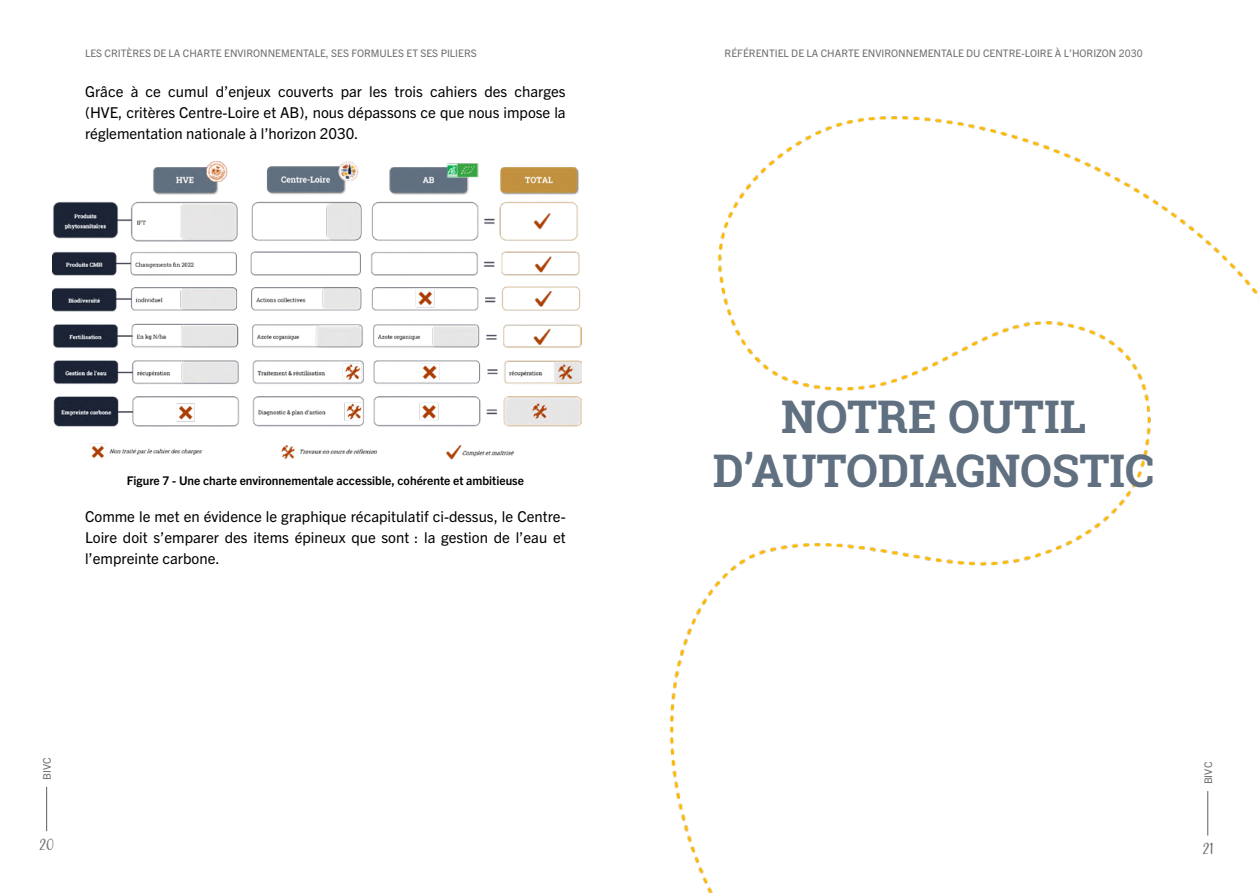
<style>
.page{position:relative;width:1259px;height:893px;background:#fff}
.page>*{position:absolute;margin:0;border:0;box-sizing:border-box;transform-origin:0 0}
.t1{font:700 45px/54px "Roboto Slab";color:#607080;text-align:center}
.t2{font:15px/21px "Trade Gothic Next LT Pro";color:#000;text-align:justify}
.t3{font:15px "Adorn Condensed Sans";color:#706f6f}
.t4{font:700 12px "Trade Gothic Next LT Pro";color:#000}
.t5{font:10.5px "Trade Gothic Next LT Pro";color:#706f6f}
.t6{font:10.35px "Trade Gothic Next LT Pro";color:#706f6f}
</style>
<div class="page">
<img style="left:670px;top:116px;width:589px;height:777px">
<hr style="left:46px;top:787px;width:1px;height:44px;background:#706f6f">
<hr style="left:1207px;top:791px;width:1px;height:44px;background:#706f6f">
<img style="left:53px;top:161px;width:528px;height:298px">
<p class="t6" style="left:85px;top:46px;width:393px">LES CRITÈRES DE LA CHARTE ENVIRONNEMENTALE, SES FORMULES ET SES PILIERS</p>
<p class="t6" style="left:724px;top:46px;width:419px">RÉFÉRENTIEL DE LA CHARTE ENVIRONNEMENTALE DU CENTRE-LOIRE À L’HORIZON 2030</p>
<p class="t2" style="left:85px;top:80px;width:482px">Grâce à ce cumul d’enjeux couverts par les trois cahiers des charges (HVE, critères Centre-Loire et AB), nous dépassons ce que nous impose la réglementation nationale à l’horizon 2030.</p>
<p class="t4" style="left:127px;top:472px;width:399px">Figure 7 - Une charte environnementale accessible, cohérente et ambitieuse</p>
<p class="t2" style="left:85px;top:505px;width:482px">Comme le met en évidence le graphique récapitulatif ci-dessus, le Centre-Loire doit s’emparer des items épineux que sont : la gestion de l’eau et l’empreinte carbone.</p>
<h1 class="t1" style="left:713px;top:389px;width:443px">NOTRE OUTIL<br>D’AUTODIAGNOSTIC</h1>
<p class="t5" style="left:40px;top:780px;width:24px;rotate:-90deg">BIVC</p>
<p class="t5" style="left:1200px;top:784px;width:24px;rotate:-90deg">BIVC</p>
<p class="t3" style="left:39px;top:835px;width:17px">20</p>
<p class="t3" style="left:1202px;top:839px;width:13px">21</p>
</div>
